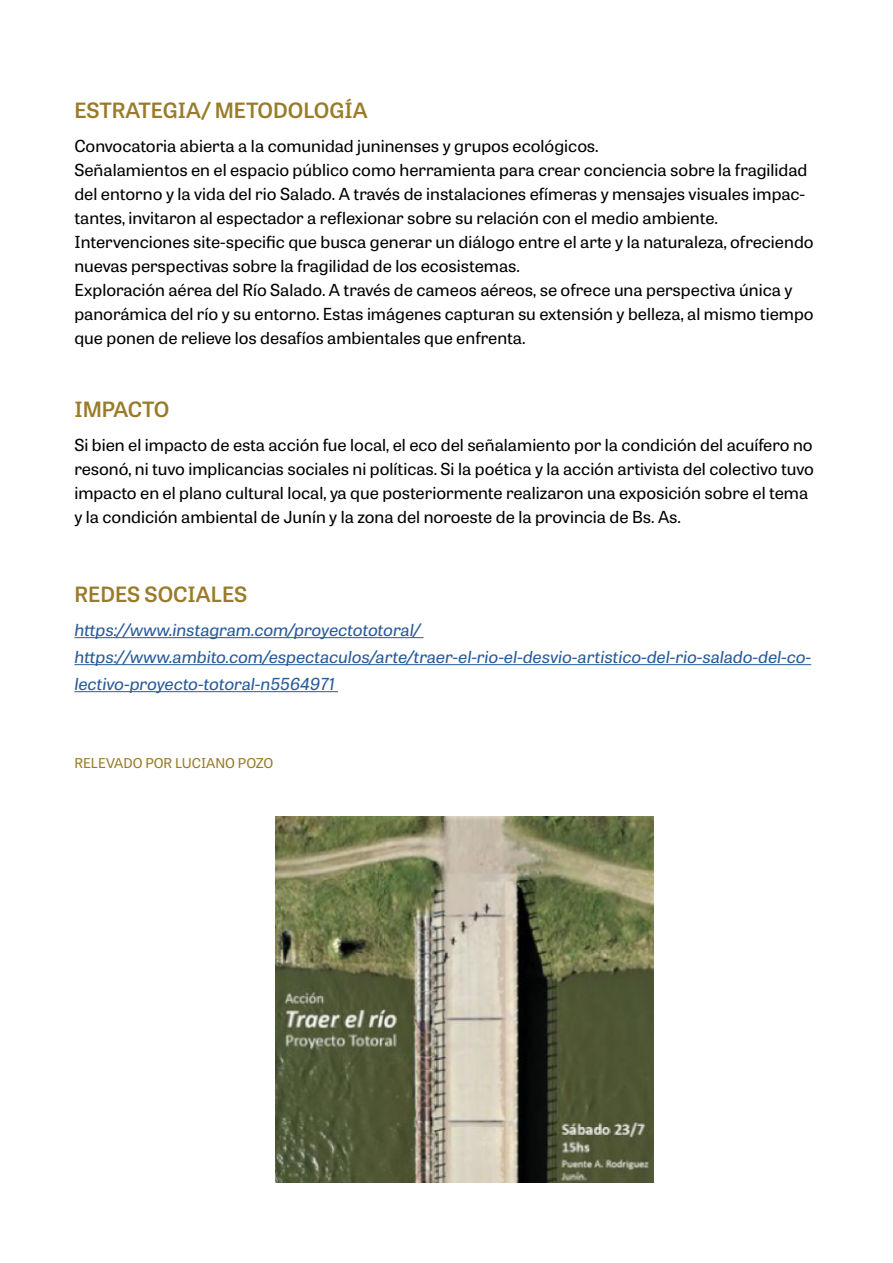
<style>
.page{position:relative;width:893px;height:1263px;background:#fff}
.page>*{position:absolute;margin:0;border:0;box-sizing:border-box;transform-origin:0 0}
.t1{font:600 21px "Tablet Gothic Wide";color:#997b29}
.t2{font:16.5px/24px "Tablet Gothic Wide";color:#000}
.t3{font:italic 16.5px/27px "Tablet Gothic Wide";color:#275b9b}
.t4{font:13.5px "Tablet Gothic Wide";color:#997b29}
</style>
<div class="page">
<hr style="left:74px;top:637px;width:350px;height:1px;background:#275b9b">
<hr style="left:74px;top:664px;width:737px;height:1px;background:#275b9b">
<hr style="left:74px;top:691px;width:264px;height:1px;background:#275b9b">
<img style="left:275px;top:816px;width:379px;height:367px">
<p class="t1" style="left:74px;top:95px;width:295px">ESTRATEGIA/ METODOLOGÍA</p>
<p class="t2" style="left:74px;top:133px;width:741px">Convocatoria abierta a la comunidad juninenses y grupos ecológicos.<br>Señalamientos en el espacio público como herramienta para crear conciencia sobre la fragilidad del entorno y la vida del rio Salado. A través de instalaciones efímeras y mensajes visuales impac&shy;tantes, invitaron al espectador a reflexionar sobre su relación con el medio ambiente.<br>Intervenciones site-specific que busca generar un diálogo entre el arte y la naturaleza, ofreciendo nuevas perspectivas sobre la fragilidad de los ecosistemas.<br>Exploración aérea del Río Salado. A través de cameos aéreos, se ofrece una perspectiva única y panorámica del río y su entorno. Estas imágenes capturan su extensión y belleza, al mismo tiempo que ponen de relieve los desafíos ambientales que enfrenta.</p>
<p class="t1" style="left:74px;top:395px;width:96px">IMPACTO</p>
<p class="t2" style="left:74px;top:432px;width:741px">Si bien el impacto de esta acción fue local, el eco del señalamiento por la condición del acuífero no resonó, ni tuvo implicancias sociales ni políticas. Si la poética y la acción artivista del colectivo tuvo impacto en el plano cultural local, ya que posteriormente realizaron una exposición sobre el tema y la condición ambiental de Junín y la zona del noroeste de la provincia de Bs. As.</p>
<p class="t1" style="left:74px;top:580px;width:174px">REDES SOCIALES</p>
<p class="t3" style="left:74px;top:616px;width:738px">https://www.instagram.com/proyectototoral/ https://www.ambito.com/espectaculos/arte/traer-el-rio-el-desvio-artistico-del-rio-salado-del-co&shy;lectivo-proyecto-totoral-n5564971</p>
<p class="t4" style="left:74px;top:754px;width:201px">RELEVADO POR LUCIANO POZO</p>
</div>
